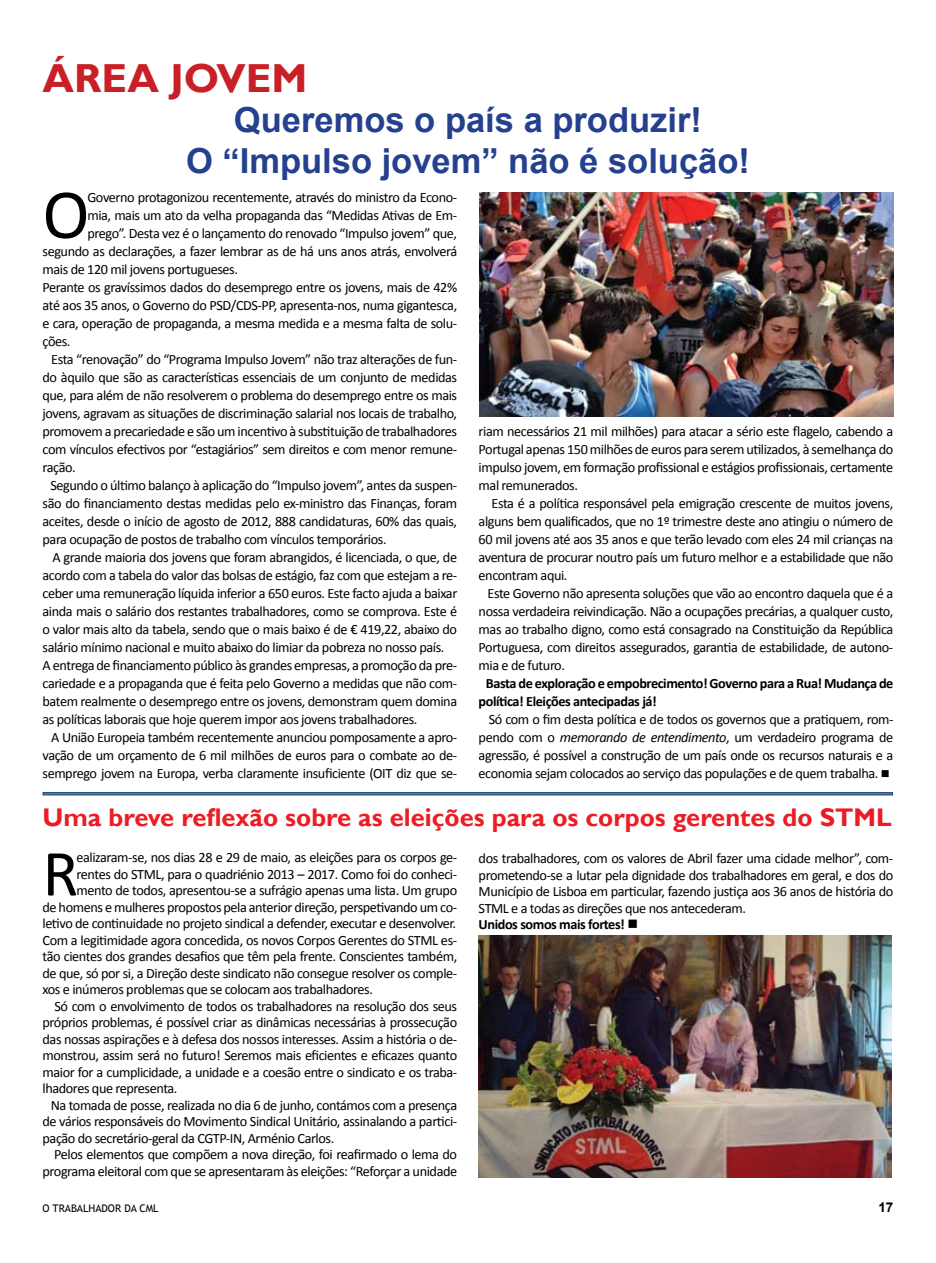
<style>
.page{position:relative;width:936px;height:1263px;background:#fff}
.page>*{position:absolute;margin:0;border:0;box-sizing:border-box;transform-origin:0 0}
.t1{font:70.95px "Calibri";color:#000}
.t2{font:66.3px "Calibri";color:#000}
.t3{font:700 40.5px "Gill Sans";color:#c82026}
.t4{font:700 34.5px/41.4px "Arial";color:#25408f;text-align:center}
.t5{font:700 25.5px "Gill Sans";color:#ed1c24}
.t6{font:14.25px/18px "Calibri";letter-spacing:-.03em;color:#000;text-align:justify}
.t7{font:700 14.25px/18px "Calibri";letter-spacing:-.03em;color:#000}
.t8{font:700 13.5px "Arial";color:#000}
.t9{font:10.5px "Trebuchet MS";color:#000}
.s1{font-style:italic}
.s2{font-weight:700}
</style>
<div class="page">
<div style="left:43px;top:792px;width:850px;height:3px;background:#41ad49;border:1px solid #25408f"></div>
<img style="left:480px;top:192px;width:413px;height:224px">
<img style="left:478px;top:935px;width:413px;height:243px">
<h3 class="t3" style="left:43px;top:54px;width:266px">ÁREA JOVEM</h3>
<h3 class="t4" style="left:186px;top:100px;width:565px">Queremos o país a produzir!<br>O “Impulso jovem” não é solução!</h3>
<h1 class="t1" style="left:43px;top:170px;width:48px">O</h1>
<p class="t6" style="left:87px;top:188px;width:371px">Governo protagonizou recentemente, através do ministro da Econo-</p>
<p class="t6" style="left:87px;top:206px;width:371px">mia, mais um ato da velha propaganda das “Medidas Ativas de Em-</p>
<p class="t6" style="left:87px;top:224px;width:371px">prego”. Desta vez é o lançamento do renovado “Impulso jovem” que,</p>
<p class="t6" style="left:43px;top:242px;width:416px">segundo as declarações, a fazer lembrar as de há uns anos atrás, envolverá</p>
<p class="t6" style="left:43px;top:260px;width:197px">mais de 120 mil jovens portugueses.</p>
<p class="t6" style="left:43px;top:278px;width:416px">Perante os gravíssimos dados do desemprego entre os jovens, mais de 42%</p>
<p class="t6" style="left:43px;top:296px;width:416px">até aos 35 anos, o Governo do PSD/CDS-PP, apresenta-nos, numa gigantesca,</p>
<p class="t6" style="left:43px;top:314px;width:416px">e cara, operação de propaganda, a mesma medida e a mesma falta de solu-</p>
<p class="t6" style="left:43px;top:332px;width:29px">ções.</p>
<p class="t6" style="left:51px;top:350px;width:407px">Esta “renovação” do “Programa Impulso Jovem” não traz alterações de fun-</p>
<p class="t6" style="left:43px;top:368px;width:416px">do àquilo que são as características essenciais de um conjunto de medidas</p>
<p class="t6" style="left:43px;top:386px;width:416px">que, para além de não resolverem o problema do desemprego entre os mais</p>
<p class="t6" style="left:43px;top:404px;width:416px">jovens, agravam as situações de discriminação salarial nos locais de trabalho,</p>
<p class="t6" style="left:43px;top:422px;width:416px">promovem a precariedade e são um incentivo à substituição de trabalhadores</p>
<p class="t6" style="left:43px;top:440px;width:416px">com vínculos efectivos por “estagiários” sem direitos e com menor remune-</p>
<p class="t6" style="left:43px;top:458px;width:35px">ração.</p>
<p class="t6" style="left:50px;top:476px;width:408px">Segundo o último balanço à aplicação do “Impulso jovem”, antes da suspen-</p>
<p class="t6" style="left:43px;top:494px;width:416px">são do financiamento destas medidas pelo ex-ministro das Finanças, foram</p>
<p class="t6" style="left:43px;top:512px;width:416px">aceites, desde o início de agosto de 2012, 888 candidaturas, 60% das quais,</p>
<p class="t6" style="left:43px;top:530px;width:345px">para ocupação de postos de trabalho com vínculos temporários.</p>
<p class="t6" style="left:52px;top:548px;width:406px">A grande maioria dos jovens que foram abrangidos, é licenciada, o que, de</p>
<p class="t6" style="left:43px;top:566px;width:416px">acordo com a tabela do valor das bolsas de estágio, faz com que estejam a re-</p>
<p class="t6" style="left:43px;top:584px;width:416px">ceber uma remuneração líquida inferior a 650 euros. Este facto ajuda a baixar</p>
<p class="t6" style="left:43px;top:602px;width:416px">ainda mais o salário dos restantes trabalhadores, como se comprova. Este é</p>
<p class="t6" style="left:43px;top:620px;width:416px">o valor mais alto da tabela, sendo que o mais baixo é de € 419,22, abaixo do</p>
<p class="t6" style="left:43px;top:638px;width:403px">salário mínimo nacional e muito abaixo do limiar da pobreza no nosso país.</p>
<p class="t6" style="left:43px;top:656px;width:416px">A entrega de financiamento público às grandes empresas, a promoção da pre-</p>
<p class="t6" style="left:43px;top:674px;width:416px">cariedade e a propaganda que é feita pelo Governo a medidas que não com-</p>
<p class="t6" style="left:43px;top:692px;width:416px">batem realmente o desemprego entre os jovens, demonstram quem domina</p>
<p class="t6" style="left:43px;top:710px;width:376px">as políticas laborais que hoje querem impor aos jovens trabalhadores.</p>
<p class="t6" style="left:51px;top:728px;width:407px">A União Europeia também recentemente anunciou pomposamente a apro-</p>
<p class="t6" style="left:43px;top:746px;width:416px">vação de um orçamento de 6 mil milhões de euros para o combate ao de-</p>
<p class="t6" style="left:43px;top:764px;width:416px">semprego jovem na Europa, verba claramente insuficiente (OIT diz que se-</p>
<p class="t6" style="left:478px;top:423px;width:416px">riam necessários 21 mil milhões) para atacar a sério este flagelo, cabendo a Portugal apenas 150 milhões de euros para serem utilizados, à semelhança do impulso jovem, em formação profissional e estágios profissionais, certamente mal remunerados.</p>
<p class="t6" style="left:478px;top:495px;width:416px;text-indent:13px">Esta é a política responsável pela emigração crescente de muitos jovens, alguns bem qualificados, que no 1º trimestre deste ano atingiu o número de 60 mil jovens até aos 35 anos e que terão levado com eles 24 mil crianças na aventura de procurar noutro país um futuro melhor e a estabilidade que não encontram aqui.</p>
<p class="t6" style="left:478px;top:585px;width:416px;text-indent:9px">Este Governo não apresenta soluções que vão ao encontro daquela que é a nossa verdadeira reivindicação. Não a ocupações precárias, a qualquer custo, mas ao trabalho digno, como está consagrado na Constituição da República Portuguesa, com direitos assegurados, garantia de estabilidade, de autono&shy;mia e de futuro.</p>
<p class="t7" style="left:478px;top:675px;width:416px;text-indent:7px">Basta de exploração e empobrecimento! Governo para a Rua! Mudança de política! Eleições antecipadas já!</p>
<p class="t6" style="left:478px;top:711px;width:416px;text-indent:10px">Só com o fim desta política e de todos os governos que a pratiquem, rom&shy;pendo com o <span class="s1">memorando de entendimento</span>, um verdadeiro programa de agressão, é possível a construção de um país onde os recursos naturais e a economia sejam colocados ao serviço das populações e de quem trabalha. ■</p>
<h3 class="t5" style="left:43px;top:802px;width:850px">Uma breve reflexão sobre as eleições para os corpos gerentes do STML</h3>
<h2 class="t2" style="left:43px;top:831px;width:37px">R</h2>
<p class="t6" style="left:76px;top:849px;width:382px">ealizaram-se, nos dias 28 e 29 de maio, as eleições para os corpos ge-</p>
<p class="t6" style="left:76px;top:865px;width:382px">rentes do STML, para o quadriénio 2013 – 2017. Como foi do conheci-</p>
<p class="t6" style="left:76px;top:882px;width:382px">mento de todos, apresentou-se a sufrágio apenas uma lista. Um grupo</p>
<p class="t6" style="left:43px;top:898px;width:416px">de homens e mulheres propostos pela anterior direção, perspetivando um co-</p>
<p class="t6" style="left:43px;top:915px;width:415px">letivo de continuidade no projeto sindical a defender, executar e desenvolver.</p>
<p class="t6" style="left:43px;top:931px;width:416px">Com a legitimidade agora concedida, os novos Corpos Gerentes do STML es-</p>
<p class="t6" style="left:43px;top:948px;width:416px">tão cientes dos grandes desafios que têm pela frente. Conscientes também,</p>
<p class="t6" style="left:43px;top:964px;width:416px">de que, só por si, a Direção deste sindicato não consegue resolver os comple-</p>
<p class="t6" style="left:43px;top:981px;width:332px">xos e inúmeros problemas que se colocam aos trabalhadores.</p>
<p class="t6" style="left:54px;top:997px;width:404px">Só com o envolvimento de todos os trabalhadores na resolução dos seus</p>
<p class="t6" style="left:43px;top:1014px;width:416px">próprios problemas, é possível criar as dinâmicas necessárias à prossecução</p>
<p class="t6" style="left:43px;top:1030px;width:416px">das nossas aspirações e à defesa dos nossos interesses. Assim a história o de-</p>
<p class="t6" style="left:43px;top:1047px;width:416px">monstrou, assim será no futuro! Seremos mais eficientes e eficazes quanto</p>
<p class="t6" style="left:43px;top:1063px;width:416px">maior for a cumplicidade, a unidade e a coesão entre o sindicato e os traba-</p>
<p class="t6" style="left:43px;top:1080px;width:136px">lhadores que representa.</p>
<p class="t6" style="left:51px;top:1096px;width:408px">Na tomada de posse, realizada no dia 6 de junho, contámos com a presença</p>
<p class="t6" style="left:43px;top:1113px;width:416px">de vários responsáveis do Movimento Sindical Unitário, assinalando a partici-</p>
<p class="t6" style="left:43px;top:1129px;width:293px">pação do secretário-geral da CGTP-IN, Arménio Carlos.</p>
<p class="t6" style="left:54px;top:1146px;width:404px">Pelos elementos que compõem a nova direção, foi reafirmado o lema do</p>
<p class="t6" style="left:43px;top:1162px;width:416px">programa eleitoral com que se apresentaram às eleições: “Reforçar a unidade</p>
<p class="t6" style="left:478px;top:850px;width:416px;line-height:16.5px;text-align:left">dos trabalhadores, com os valores de Abril fazer uma cidade melhor”, com&shy;prometendo-se a lutar pela dignidade dos trabalhadores em geral, e dos do Município de Lisboa em particular, fazendo justiça aos 36 anos de história do STML e a todas as direções que nos antecederam.<br><span class="s2">Unidos somos mais fortes!</span> ■</p>
<p class="t9" style="left:43px;top:1202px;width:118px">O TRABALHADOR DA CML</p>
<p class="t8" style="left:878px;top:1198px;width:17px">17</p>
</div>
